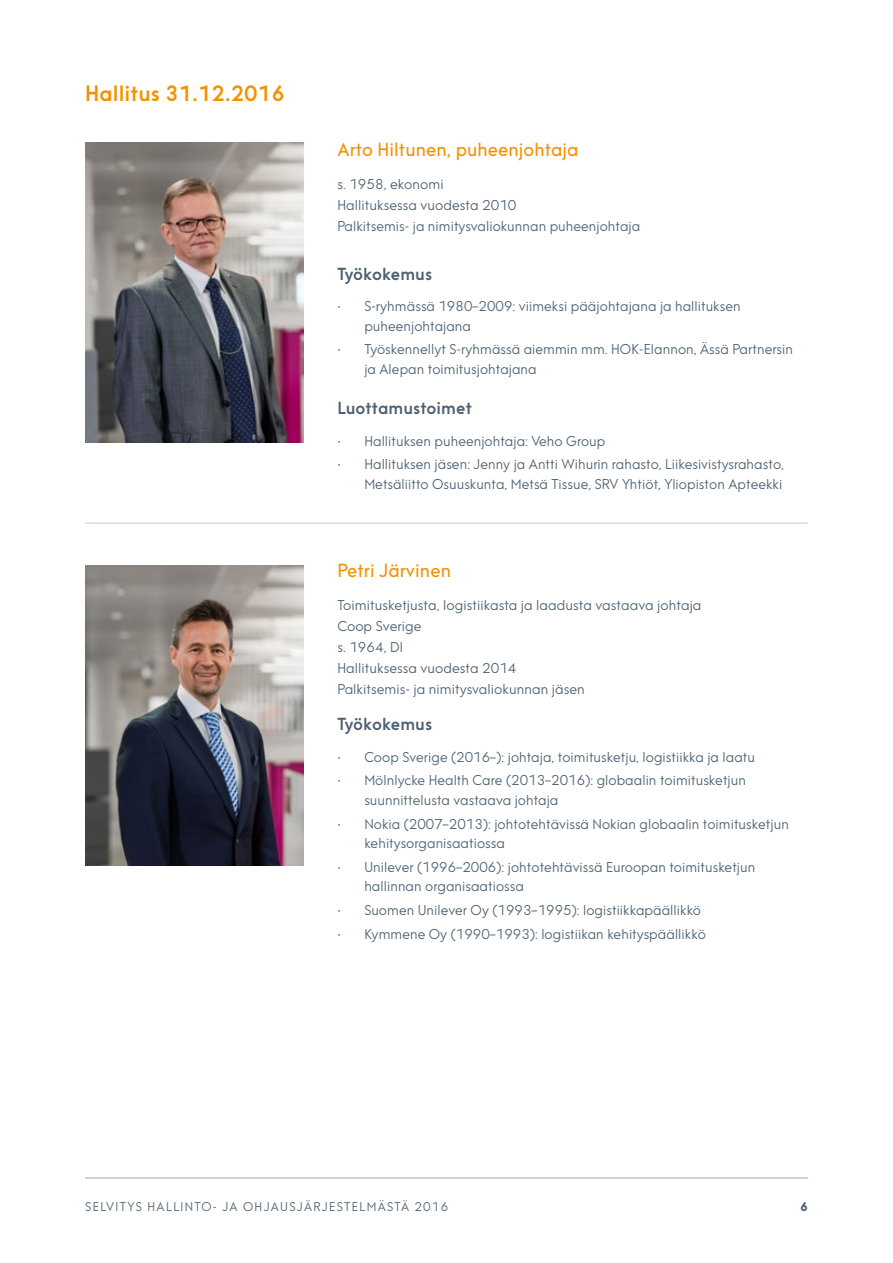
<style>
.page{position:relative;width:893px;height:1263px;background:#fff}
.page>*{position:absolute;margin:0;border:0;box-sizing:border-box;transform-origin:0 0}
.t1{font:500 21px "Posti Sans";letter-spacing:.005em;color:#f39200}
.t2{font:18px "Posti Sans";letter-spacing:.005em;color:#f39200}
.t3{font:500 16.5px "Posti Sans";letter-spacing:.005em;color:#4d6172}
.t4{font:13.5px/21px "Posti Sans";letter-spacing:.005em;color:#4d6172}
.t5{font:12px "Posti Sans";letter-spacing:.115em;color:#4d6172}
.t6{font:700 12px "Posti Sans";color:#4d6172}
</style>
<div class="page">
<hr style="left:85px;top:1177px;width:723px;height:1px;background:#9ea8b4">
<img style="left:85px;top:142px;width:218px;height:300px">
<img style="left:85px;top:566px;width:218px;height:299px">
<hr style="left:85px;top:522px;width:723px;height:2px;background:#d6dae0">
<h1 class="t1" style="left:85px;top:80px;width:201px">Hallitus 31.12.2016</h1>
<h2 class="t2" style="left:337px;top:138px;width:243px">Arto Hiltunen, puheenjohtaja</h2>
<p class="t4" style="left:337px;top:173px;width:304px">s. 1958, ekonomi<br>Hallituksessa vuodesta 2010<br>Palkitsemis- ja nimitysvaliokunnan puheenjohtaja</p>
<p class="t3" style="left:337px;top:263px;width:96px">Työkokemus</p>
<p class="t4" style="left:364px;top:296px;width:378px;line-height:19.5px;text-indent:-27px">• S-ryhmässä 1980–2009: viimeksi pääjohtajana ja hallituksen puheenjohtajana</p>
<p class="t4" style="left:364px;top:340px;width:430px;line-height:19.5px;text-indent:-27px">• Työskennellyt S-ryhmässä aiemmin mm. HOK-Elannon, Ässä Partnersin ja Alepan toimitusjohtajana</p>
<p class="t3" style="left:337px;top:398px;width:136px">Luottamustoimet</p>
<p class="t4" style="left:337px;top:430px;width:269px">• Hallituksen puheenjohtaja: Veho Group</p>
<p class="t4" style="left:337px;top:455px;width:448px;line-height:19.5px;text-align:right">• Hallituksen jäsen: Jenny ja Antti Wihurin rahasto, Liikesivistysrahasto,<br>Metsäliitto Osuuskunta, Metsä Tissue, SRV Yhtiöt, Yliopiston Apteekki</p>
<h2 class="t2" style="left:337px;top:559px;width:115px">Petri Järvinen</h2>
<p class="t4" style="left:337px;top:595px;width:366px">Toimitusketjusta, logistiikasta ja laadusta vastaava johtaja<br>Coop Sverige<br>s. 1964, DI<br>Hallituksessa vuodesta 2014<br>Palkitsemis- ja nimitysvaliokunnan jäsen</p>
<p class="t3" style="left:337px;top:714px;width:96px">Työkokemus</p>
<p class="t4" style="left:337px;top:746px;width:419px">• Coop Sverige (2016–): johtaja, toimitusketju, logistiikka ja laatu</p>
<p class="t4" style="left:364px;top:771px;width:383px;line-height:19.5px;text-indent:-27px">• Mölnlycke Health Care (2013–2016): globaalin toimitusketjun suunnittelusta vastaava johtaja</p>
<p class="t4" style="left:364px;top:814px;width:426px;line-height:19.5px;text-indent:-27px">• Nokia (2007–2013): johtotehtävissä Nokian globaalin toimitusketjun kehitysorganisaatiossa</p>
<p class="t4" style="left:364px;top:857px;width:393px;line-height:19.5px;text-indent:-27px">• Unilever (1996–2006): johtotehtävissä Euroopan toimitusketjun hallinnan organisaatiossa</p>
<p class="t4" style="left:337px;top:900px;width:365px">• Suomen Unilever Oy (1993–1995): logistiikkapäällikkö</p>
<p class="t4" style="left:337px;top:923px;width:370px">• Kymmene Oy (1990–1993): logistiikan kehityspäällikkö</p>
<p class="t5" style="left:85px;top:1199px;width:365px">SELVITYS HALLINTO- JA OHJAUSJÄRJESTELMÄSTÄ 2016</p>
<p class="t6" style="left:800px;top:1198px;width:9px">6</p>
</div>
